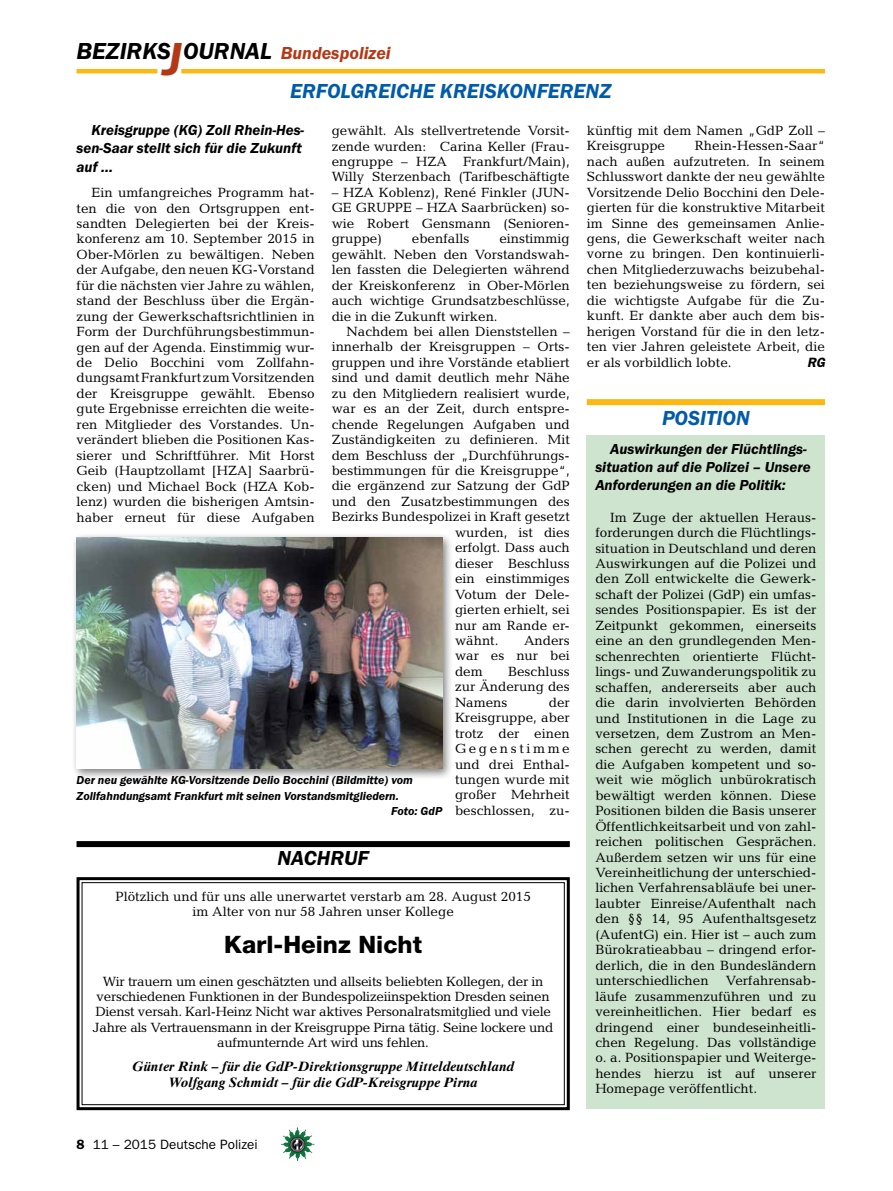
<style>
.page{position:relative;width:893px;height:1191px;background:#fff}
.page>*{position:absolute;margin:0;border:0;box-sizing:border-box;transform-origin:0 0}
.t1{font:italic 600 24px "Franklin Gothic Itc T";color:#000}
.t2{font:800 24px "Helvetica Neue";color:#000}
.t3{font:italic 600 21px "Franklin Gothic Itc T";color:#005baa}
.t4{font:italic 600 21px "Franklin Gothic Itc T";color:#000}
.t5{font:italic 600 15px/18px "Franklin Gothic Itc T";color:#000}
.t6{font:13.5px/15.5px "Candida";color:#000;text-align:justify}
.t7{font:13.5px/15.5px "Candida";letter-spacing:-.02em;color:#000;text-align:center}
.t8{font:italic 700 13.5px/15.5px "Times Ten";color:#000;text-align:center}
.t9{font:13.5px "Franklin Gothic";color:#000}
.t10{font:italic 600 13.5px "Franklin Gothic";color:#000}
.t11{font:italic 600 12px "Franklin Gothic Itc T";color:#000}
.s1{font-size:48px;color:#b33916}
.s2{font-size:18px;color:#b33916}
.s3{font-weight:600}
</style>
<div class="page">
<img style="left:281px;top:1128px;width:16px;height:24px">
<hr style="left:77px;top:69px;width:80px;height:4px;background:#fdb913">
<hr style="left:181px;top:69px;width:644px;height:4px;background:#fdb913">
<svg style="left:76px;top:877px;width:494px;height:234px"></svg>
<div style="left:82px;top:882px;width:483px;height:223px;border:1px solid #000"></div>
<div style="left:77px;top:841px;width:493px;height:6px;background:#000"></div>
<div style="left:71px;top:532px;width:383px;height:248px;background:#000;opacity:.5"></div>
<img style="left:77px;top:537px;width:365px;height:232px">
<div style="left:587px;top:435px;width:238px;height:674px;background:#cee4cf"></div>
<div style="left:587px;top:399px;width:238px;height:6px;background:#fdb913"></div>
<h1 class="t1" style="left:77px;top:37px;width:316px">BEZIRKS<span class="s1">J</span>OURNAL <span class="s2">Bundespolizei</span></h1>
<h2 class="t3" style="left:290px;top:79px;width:323px">ERFOLGREICHE KREISKONFERENZ</h2>
<p class="t5" style="left:77px;top:121px;width:229px;text-indent:15px">Kreisgruppe (KG) Zoll Rhein-Hes&shy;sen-Saar stellt sich für die Zukunft auf …</p>
<p class="t6" style="left:77px;top:185px;width:240px;text-indent:15px">Ein umfangreiches Programm hat&shy;ten die von den Ortsgruppen ent&shy;sandten Delegierten bei der Kreis&shy;konferenz am 10. September 2015 in Ober-Mörlen zu bewältigen. Neben der Aufgabe, den neuen KG-Vorstand für die nächsten vier Jahre zu wählen, stand der Beschluss über die Ergän&shy;zung der Gewerkschaftsrichtlinien in Form der Durchführungsbestimmun&shy;gen auf der Agenda. Einstimmig wur&shy;de Delio Bocchini vom Zollfahn&shy;dungsamt Frankfurt zum Vorsitzenden der Kreisgruppe gewählt. Ebenso gute Ergebnisse erreichten die weite&shy;ren Mitglieder des Vorstandes. Un&shy;verändert blieben die Positionen Kas&shy;sierer und Schriftführer. Mit Horst Geib (Hauptzollamt [HZA] Saarbrü&shy;cken) und Michael Bock (HZA Kob&shy;lenz) wurden die bisherigen Amtsin&shy;haber erneut für diese Aufgaben</p>
<p class="t6" style="left:332px;top:123px;width:240px">gewählt. Als stellvertretende Vorsit&shy;zende wurden: Carina Keller (Frau&shy;engruppe – HZA Frankfurt/Main), Willy Sterzenbach (Tarifbeschäftigte</p>
<p class="t6" style="left:332px;top:185px;width:240px">– HZA Koblenz), René Finkler (JUN-GE GRUPPE – HZA Saarbrücken) so&shy;wie Robert Gensmann (Senioren&shy;gruppe)</p>
<p class="t6" style="left:412px;top:231px;width:59px">ebenfalls</p>
<p class="t6" style="left:332px;top:231px;width:240px;text-indent:168px">einstimmig gewählt. Neben den Vorstandswah&shy;len fassten die Delegierten während der Kreiskonferenz in Ober-Mörlen auch wichtige Grundsatzbeschlüsse, die in die Zukunft wirken.</p>
<p class="t6" style="left:347px;top:324px;width:225px">Nachdem bei allen Dienststellen –</p>
<p class="t6" style="left:332px;top:339px;width:240px">innerhalb der Kreisgruppen – Orts-</p>
<p class="t6" style="left:332px;top:354px;width:240px">gruppen und ihre Vorstände etabliert</p>
<p class="t6" style="left:332px;top:370px;width:240px">sind und damit deutlich mehr Nähe</p>
<p class="t6" style="left:332px;top:385px;width:240px">zu den Mitgliedern realisiert wurde,</p>
<p class="t6" style="left:332px;top:401px;width:240px">war es an der Zeit, durch entspre-</p>
<p class="t6" style="left:332px;top:416px;width:240px">chende Regelungen Aufgaben und</p>
<p class="t6" style="left:332px;top:432px;width:240px">Zuständigkeiten zu definieren. Mit</p>
<p class="t6" style="left:332px;top:447px;width:240px">dem Beschluss der „Durchführungs-</p>
<p class="t6" style="left:332px;top:463px;width:240px">bestimmungen für die Kreisgruppe“,</p>
<p class="t6" style="left:332px;top:478px;width:240px">die ergänzend zur Satzung der GdP</p>
<p class="t6" style="left:332px;top:493px;width:240px">und den Zusatzbestimmungen des</p>
<p class="t6" style="left:332px;top:509px;width:240px">Bezirks Bundespolizei in Kraft gesetzt</p>
<p class="t6" style="left:455px;top:524px;width:116px">wurden, ist dies</p>
<p class="t6" style="left:455px;top:540px;width:116px">erfolgt. Dass auch</p>
<p class="t6" style="left:455px;top:555px;width:116px">dieser Beschluss</p>
<p class="t6" style="left:455px;top:571px;width:116px">ein einstimmiges</p>
<p class="t6" style="left:455px;top:586px;width:116px">Votum der Dele-</p>
<p class="t6" style="left:455px;top:602px;width:116px">gierten erhielt, sei</p>
<p class="t6" style="left:455px;top:617px;width:116px">nur am Rande er-</p>
<p class="t6" style="left:455px;top:632px;width:45px">wähnt.</p>
<p class="t6" style="left:455px;top:632px;width:116px;text-indent:69px">Anders war es nur bei dem</p>
<p class="t6" style="left:455px;top:663px;width:116px;text-indent:53px">Beschluss zur Änderung des Namens</p>
<p class="t6" style="left:455px;top:694px;width:116px;text-indent:94px">der Kreisgruppe, aber trotz der einen Gegenstimme und drei Enthal&shy;tungen wurde mit großer Mehrheit beschlossen, zu-</p>
<p class="t11" style="left:77px;top:773px;width:338px">Der neu gewählte KG-Vorsitzende Delio Bocchini (Bildmitte) vom</p>
<p class="t11" style="left:77px;top:789px;width:324px">Zollfahndungsamt Frankfurt mit seinen Vorstandsmitgliedern.</p>
<p class="t11" style="left:391px;top:804px;width:53px">Foto: GdP</p>
<h2 class="t4" style="left:278px;top:846px;width:15px">nachruf</h2>
<p class="t6" style="left:115px;top:888px;width:417px;text-align:center">Plötzlich und für uns alle unerwartet verstarb am 28. August 2015 im Alter von nur 58 Jahren unser Kollege</p>
<h1 class="t2" style="left:224px;top:930px;width:199px">Karl-Heinz Nicht</h1>
<p class="t7" style="left:93px;top:973px;width:462px">Wir trauern um einen geschätzten und allseits beliebten Kollegen, der in verschiedenen Funktionen in der Bundespolizeiinspektion Dresden seinen Dienst versah. Karl-Heinz Nicht war aktives Personalratsmitglied und viele Jahre als Vertrauensmann in der Kreisgruppe Pirna tätig. Seine lockere und aufmunternde Art wird uns fehlen.</p>
<p class="t8" style="left:132px;top:1058px;width:383px">Günter Rink – für die GdP-Direktionsgruppe Mitteldeutschland<br>Wolfgang Schmidt – für die GdP-Kreisgruppe Pirna</p>
<p class="t6" style="left:587px;top:123px;width:240px">künftig mit dem Namen „GdP Zoll –<br>Kreisgruppe</p>
<p class="t6" style="left:587px;top:138px;width:240px;text-indent:108px">Rhein-Hessen-Saar“ nach außen aufzutreten. In seinem Schlusswort dankte der neu gewählte Vorsitzende Delio Bocchini den Dele&shy;gierten für die konstruktive Mitarbeit im Sinne des gemeinsamen Anlie&shy;gens, die Gewerkschaft weiter nach vorne zu bringen. Den kontinuierli&shy;chen Mitgliederzuwachs beizubehal&shy;ten beziehungsweise zu fördern, sei die wichtigste Aufgabe für die Zu&shy;kunft. Er dankte aber auch dem bis&shy;herigen Vorstand für die in den letz&shy;ten vier Jahren geleistete Arbeit, die er als vorbildlich lobte.</p>
<p class="t10" style="left:807px;top:354px;width:19px">RG</p>
<h2 class="t3" style="left:662px;top:406px;width:89px">POSITION</h2>
<p class="t5" style="left:595px;top:440px;width:217px;text-indent:15px">Auswirkungen der Flüchtlings&shy;situation auf die Polizei – Unsere<br>Anforderungen an die Politik:</p>
<p class="t6" style="left:595px;top:509px;width:223px;text-indent:15px">Im Zuge der aktuellen Heraus&shy;forderungen durch die Flüchtlings&shy;situation in Deutschland und deren Auswirkungen auf die Polizei und den Zoll entwickelte die Gewerk&shy;schaft der Polizei (GdP) ein umfas&shy;sendes Positionspapier. Es ist der Zeitpunkt gekommen, einerseits eine an den grundlegenden Men&shy;schenrechten orientierte Flücht&shy;lings- und Zuwanderungspolitik zu schaffen, andererseits aber auch die darin involvierten Behörden und Institutionen in die Lage zu versetzen, dem Zustrom an Men&shy;schen gerecht zu werden, damit die Aufgaben kompetent und so&shy;weit wie möglich unbürokratisch bewältigt werden können. Diese Positionen bilden die Basis unserer Öffentlichkeitsarbeit und von zahl&shy;reichen politischen Gesprächen.<br>Außerdem setzen wir uns für eine Vereinheitlichung der unterschied&shy;lichen Verfahrensabläufe bei uner&shy;laubter Einreise/Aufenthalt nach den §§ 14, 95 Aufenthaltsgesetz (AufentG) ein. Hier ist – auch zum Bürokratieabbau – dringend erfor&shy;derlich, die in den Bundesländern unterschiedlichen</p>
<p class="t6" style="left:595px;top:973px;width:223px;text-indent:131px">Verfahrensab&shy;läufe zusammenzuführen und zu vereinheitlichen. Hier bedarf es dringend einer bundeseinheitli&shy;chen Regelung. Das vollständige o. a. Positionspapier und Weiterge&shy;hendes hierzu ist auf unserer Homepage veröffentlicht.</p>
<p class="t9" style="left:77px;top:1136px;width:183px"><span class="s3">8</span> 11 – 2015 Deutsche Polizei</p>
</div>
